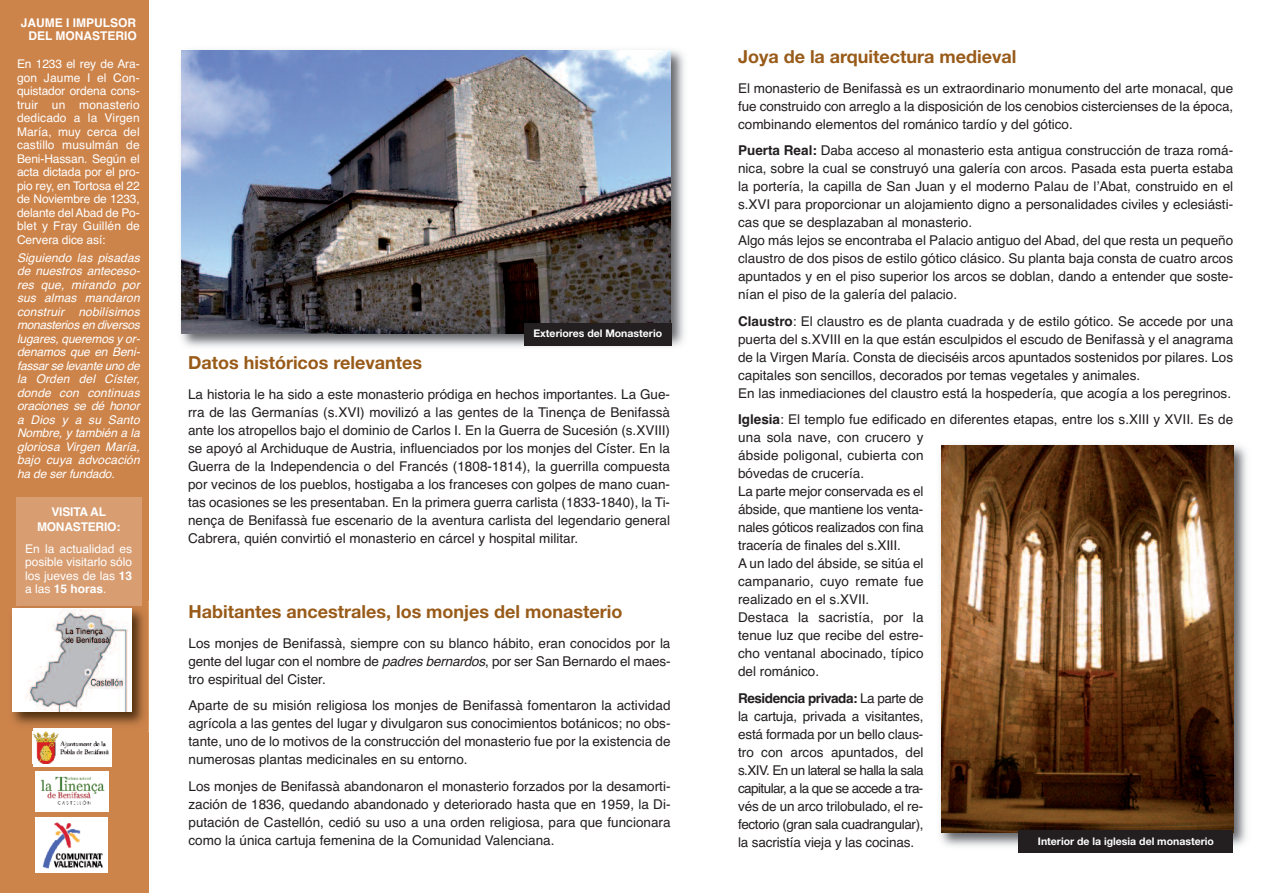
<style>
.page{position:relative;width:1263px;height:893px;background:#fff}
.page>*{position:absolute;margin:0;border:0;box-sizing:border-box;transform-origin:0 0}
.t1{font:700 18px "Helvetica Neue";color:#995b19}
.t2{font:13.5px/18px "Helvetica";color:#231f20;text-align:justify}
.t3{font:12px/13.5px "Helvetica";color:#fff;text-align:justify}
.t4{font:italic 12px/13.5px "Helvetica";color:#fff;text-align:justify}
.t5{font:700 12px/13.5px "Helvetica";color:#fff;text-align:right}
.t6{font:700 10.5px "Helvetica Neue";color:#fff}
.s1{font-weight:700}
.s2{font-style:italic}
</style>
<div class="page">
<div style="left:0;top:0;width:149px;height:893px;background:#cd844b"></div>
<img style="left:181px;top:50px;width:504px;height:297px">
<img style="left:182px;top:51px;width:488px;height:282px">
<div style="left:524px;top:323px;width:147px;height:22px;background:#231f20"></div>
<div style="left:16px;top:497px;width:125px;height:108px;background:#d89d71"></div>
<img style="left:940px;top:445px;width:307px;height:408px">
<img style="left:941px;top:446px;width:292px;height:387px">
<div style="left:1019px;top:831px;width:214px;height:22px;background:#231f20"></div>
<img style="left:12px;top:601px;width:137px;height:131px">
<img style="left:16px;top:601px;width:125px;height:4px">
<img style="left:13px;top:608px;width:119px;height:104px">
<div style="left:33px;top:728px;width:78px;height:38px;background:#fff"></div>
<img style="left:33px;top:731px;width:76px;height:32px">
<div style="left:36px;top:817px;width:72px;height:56px;background:#fff"></div>
<img style="left:42px;top:822px;width:61px;height:47px">
<img style="left:35px;top:771px;width:73px;height:41px">
<p class="t5" style="left:21px;top:16px;width:118px">JAUME I IMPULSOR<br>DEL MONASTERIO</p>
<p class="t3" style="left:17px;top:58px;width:124px">En 1233 el rey de Ara&shy;gon Jaume I el Con&shy;quistador ordena cons&shy;truir un monasterio dedicado a la Virgen María, muy cerca del castillo musulmán de Beni-Hassan. Según el acta dictada por el pro&shy;pio rey, en Tortosa el 22 de Noviembre de 1233, delante del Abad de Po&shy;blet y Fray Guillén de Cervera dice así:</p>
<p class="t4" style="left:17px;top:251px;width:128px">Siguiendo las pisadas de nuestros anteceso&shy;res que, mirando por sus almas mandaron construir nobilísimos monasterios en diversos lugares, queremos y or&shy;denamos que en Beni&shy;fassar se levante uno de la Orden del Císter, donde con continuas oraciones se dé honor a Dios y a su Santo Nombre, y también a la gloriosa Virgen María, bajo cuya advocación ha de ser fundado.</p>
<p class="t5" style="left:37px;top:504px;width:85px;line-height:15px;text-align:center">VISITA AL<br>MONASTERIO:</p>
<p class="t3" style="left:25px;top:542px;width:109px">En la actualidad es posible visitarlo sólo los jueves de las <span class="s1">13 </span>a las <span class="s1">15 horas</span>.</p>
<p class="t6" style="left:533px;top:329px;width:130px">Exteriores del Monasterio</p>
<h1 class="t1" style="left:188px;top:356px;width:236px">Datos históricos relevantes</h1>
<p class="t2" style="left:188px;top:385px;width:483px">La historia le ha sido a este monasterio pródiga en hechos importantes. La Gue&shy;rra de las Germanías (s.XVI) movilizó a las gentes de la Tinença de Benifassà ante los atropellos bajo el dominio de Carlos I. En la Guerra de Sucesión (s.XVIII) se apoyó al Archiduque de Austria, influenciados por los monjes del Císter. En la Guerra de la Independencia o del Francés (1808-1814), la guerrilla compuesta por vecinos de los pueblos, hostigaba a los franceses con golpes de mano cuan&shy;tas ocasiones se les presentaban. En la primera guerra carlista (1833-1840), la Ti&shy;nença de Benifassà fue escenario de la aventura carlista del legendario general Cabrera, quién convirtió el monasterio en cárcel y hospital militar.</p>
<h1 class="t1" style="left:188px;top:605px;width:435px">Habitantes ancestrales, los monjes del monasterio</h1>
<p class="t2" style="left:188px;top:634px;width:483px">Los monjes de Benifassà, siempre con su blanco hábito, eran conocidos por la gente del lugar con el nombre de <span class="s2">padresbernardos</span>, por ser San Bernardo el maes&shy;tro espiritual del Cister.</p>
<p class="t2" style="left:188px;top:697px;width:484px">Aparte de su misión religiosa los monjes de Benifassà fomentaron la actividad agrícola a las gentes del lugar y divulgaron sus conocimientos botánicos; no obs&shy;tante, uno de lo motivos de la construcción del monasterio fue por la existencia de numerosas plantas medicinales en su entorno.</p>
<p class="t2" style="left:188px;top:777px;width:483px">Los monjes de Benifassà abandonaron el monasterio forzados por la desamorti&shy;zación de 1836, quedando abandonado y deteriorado hasta que en 1959, la Di&shy;putación de Castellón, cedió su uso a una orden religiosa, para que funcionara como la única cartuja femenina de la Comunidad Valenciana.</p>
<h1 class="t1" style="left:738px;top:50px;width:280px">Joya de la arquitectura medieval</h1>
<p class="t2" style="left:738px;top:79px;width:497px">El monasterio de Benifassà es un extraordinario monumento del arte monacal, que fue construido con arreglo a la disposición de los cenobios cistercienses de la época, combinando elementos del románico tardío y del gótico.</p>
<p class="t2" style="left:738px;top:141px;width:497px;text-align:left"><span class="s1">Puerta Real:</span> Daba acceso al monasterio esta antigua construcción de traza romá&shy;nica, sobre la cual se construyó una galería con arcos. Pasada esta puerta estaba la portería, la capilla de San Juan y el moderno Palau de l’Abat, construido en el s.XVI para proporcionar un alojamiento digno a personalidades civiles y eclesiásti&shy;cas que se desplazaban al monasterio.<br>Algo más lejos se encontraba el Palacio antiguo del Abad, del que resta un pequeño claustro de dos pisos de estilo gótico clásico. Su planta baja consta de cuatro arcos apuntados y en el piso superior los arcos se doblan, dando a entender que soste&shy;nían el piso de la galería del palacio.</p>
<p class="t2" style="left:738px;top:312px;width:497px;text-align:left"><span class="s1">Claustro</span>: El claustro es de planta cuadrada y de estilo gótico. Se accede por una puerta del s.XVIII en la que están esculpidos el escudo de Benifassà y el anagrama de la Virgen María. Consta de dieciséis arcos apuntados sostenidos por pilares. Los capitales son sencillos, decorados por temas vegetales y animales.<br>En las inmediaciones del claustro está la hospedería, que acogía a los peregrinos.</p>
<p class="t2" style="left:738px;top:410px;width:497px;text-align:left"><span class="s1">Iglesia</span>: El templo fue edificado en diferentes etapas, entre los s.XIII y XVII. Es de una sola nave, con crucero y<br>ábside poligonal, cubierta con<br>bóvedas de crucería.<br>La parte mejor conservada es el<br>ábside, que mantiene los venta-<br>nales góticos realizados con fina<br>tracería de finales del s.XIII.<br>A un lado del ábside, se sitúa el<br>campanario, cuyo remate fue<br>realizado en el s.XVII.<br>Destaca la sacristía, por la<br>tenue luz que recibe del estre-<br>cho ventanal abocinado, típico<br>del románico.</p>
<p class="t2" style="left:738px;top:689px;width:187px"><span class="s1">Residencia privada:</span> La parte de la cartuja, privada a visitantes, está formada por un bello claus&shy;tro con arcos apuntados, del s.XIV. En un lateral se halla la sala capitular, a la que se accede a tra&shy;vés de un arco trilobulado, el re&shy;fectorio (gran sala cuadrangular), la sacristía vieja y las cocinas.</p>
<p class="t6" style="left:1038px;top:837px;width:178px">Interior de la iglesia del monasterio</p>
</div>
